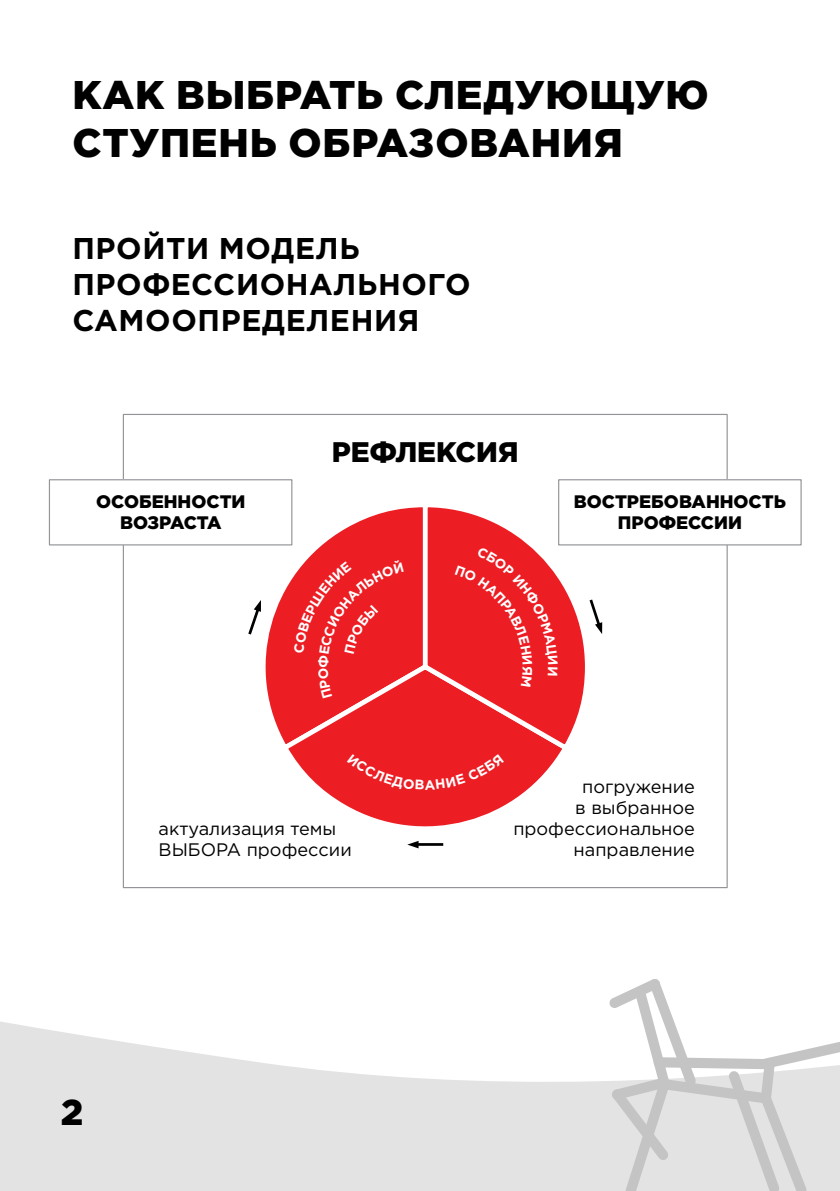
<style>
.page{position:relative;width:840px;height:1191px;background:#fff}
.page>*{position:absolute;margin:0;border:0;box-sizing:border-box;transform-origin:0 0}
.t1{font:900 40px/48px "Gotham Pro";letter-spacing:.02em;color:#000}
.t2{font:900 36px "Gotham Pro";color:#000}
.t3{font:700 30px/36px "Gotham Pro";letter-spacing:.02em;color:#000}
.t4{font:900 28.2px "Gotham Pro";color:#000}
.t5{font:18px/20.8px "Gotham Pro";color:#000;text-align:right}
.t6{font:900 18px/20.8px "Gotham Pro";color:#000;text-align:center}
</style>
<div class="page">
<svg style="left:0;top:749px;width:728px;height:442px"></svg>
<svg style="left:608px;top:978px;width:231px;height:213px"></svg>
<div style="left:557px;top:479px;width:244px;height:66px;border:1px solid #939598"></div>
<div style="left:49px;top:479px;width:243px;height:66px;border:1px solid #939598"></div>
<svg style="left:240px;top:500px;width:178px;height:254px"></svg>
<svg style="left:278px;top:660px;width:293px;height:191px"></svg>
<svg style="left:418px;top:500px;width:173px;height:254px"></svg>
<div style="left:293px;top:560px;width:110px;height:138px;background:#ed1d24"></div>
<svg style="left:425px;top:505px;width:177px;height:242px"></svg>
<div style="left:347px;top:753px;width:156px;height:36px;background:#ed1d24"></div>
<h1 class="t1" style="left:72px;top:69px;width:637px">КАК ВЫБРАТЬ СЛЕДУЮЩУЮ<br>СТУПЕНЬ ОБРАЗОВАНИЯ</h1>
<h3 class="t3" style="left:72px;top:230px;width:399px">ПРОЙТИ МОДЕЛЬ<br>ПРОФЕССИОНАЛЬНОГО<br>САМООПРЕДЕЛЕНИЯ</h3>
<p class="t6" style="left:96px;top:491px;width:151px">ОСОБЕННОСТИ<br>ВОЗРАСТА</p>
<h3 class="t4" style="left:331px;top:436px;width:188px">РЕФЛЕКСИЯ</h3>
<p class="t6" style="left:573px;top:490px;width:213px">ВОСТРЕБОВАННОСТЬ<br>ПРОФЕССИИ</p>
<p class="t5" style="left:158px;top:818px;width:194px;text-align:left">актуализация темы<br>ВЫБОРА профессии</p>
<h2 class="t2" style="left:61px;top:1091px;width:24px">2</h2>
<p class="t5" style="left:513px;top:776px;width:183px">погружение<br>в выбранное профессиональное направление</p>
</div>
